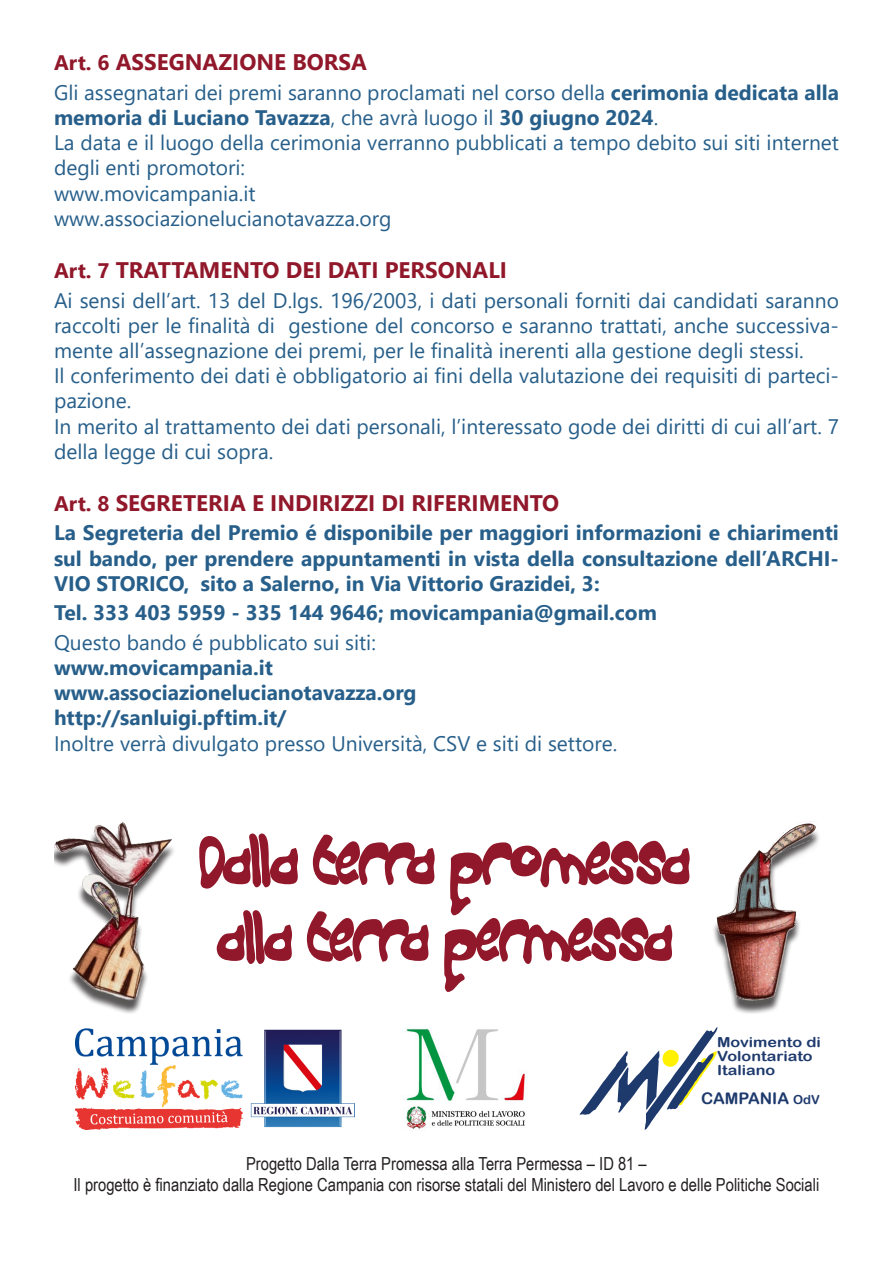
<style>
.page{position:relative;width:893px;height:1263px;background:#fff}
.page>*{position:absolute;margin:0;border:0;box-sizing:border-box;transform-origin:0 0}
.t1{font:700 22.5px "Segoe UI";color:#91182a}
.t2{font:21px/25.2px "Segoe UI";color:#275f8a}
.t3{font:700 21px/25.2px "Segoe UI";color:#275f8a;text-align:justify}
.t4{font:18px "Arial Narrow";color:#231f20}
.t5{font:16.05px "Arial Rounded MT Bold";color:#1e3a6d}
.t6{font:13.8px/14.1px "Arial Rounded MT Bold";color:#1e3a6d;scale:1.16 1}
.s1{font-size:21px}
.s2{font-weight:700}
.s3{font-size:12.45px}
</style>
<div class="page">
<svg style="left:54px;top:821px;width:765px;height:193px"></svg>
<img style="left:76px;top:1028px;width:278px;height:101px">
<img style="left:404px;top:1028px;width:121px;height:103px">
<svg style="left:580px;top:1027px;width:138px;height:103px"></svg>
<p class="t1" style="left:54px;top:41px;width:314px"><span class="s1">Art. 6</span> ASSEGNAZIONE BORSA</p>
<p class="t2" style="left:54px;top:78px;width:786px">Gli assegnatari dei premi saranno proclamati nel corso della <span class="s2">cerimonia dedicata alla memoria di Luciano Tavazza</span>, che avrà luogo il <span class="s2">30 giugno 2024</span>.</p>
<p class="t2" style="left:54px;top:128px;width:786px">La data e il luogo della cerimonia verranno pubblicati a tempo debito sui siti internet degli enti promotori:</p>
<p class="t2" style="left:54px;top:179px;width:203px">www.movicampania.it</p>
<p class="t2" style="left:54px;top:204px;width:339px">www.associazionelucianotavazza.org</p>
<p class="t1" style="left:54px;top:249px;width:455px"><span class="s1">Art. 7</span> TRATTAMENTO DEI DATI PERSONALI</p>
<p class="t2" style="left:54px;top:286px;width:786px;text-align:justify">Ai sensi dell’art. 13 del D.lgs. 196/2003, i dati personali forniti dai candidati saranno raccolti per le finalità di gestione del concorso e saranno trattati, anche successiva&shy;mente all’assegnazione dei premi, per le finalità inerenti alla gestione degli stessi.</p>
<p class="t2" style="left:54px;top:361px;width:786px">Il conferimento dei dati è obbligatorio ai fini della valutazione dei requisiti di parteci&shy;pazione.</p>
<p class="t2" style="left:54px;top:412px;width:786px">In merito al trattamento dei dati personali, l’interessato gode dei diritti di cui all’art. 7 della legge di cui sopra.</p>
<p class="t1" style="left:54px;top:482px;width:507px"><span class="s1">Art. 8</span> SEGRETERIA E INDIRIZZI DI RIFERIMENTO</p>
<p class="t3" style="left:54px;top:519px;width:786px">La Segreteria del Premio é disponibile per maggiori informazioni e chiarimenti sul bando, per prendere appuntamenti in vista della consultazione dell’ARCHI-VIO STORICO, sito a Salerno, in Via Vittorio Grazidei, 3:</p>
<p class="t3" style="left:54px;top:598px;width:605px">Tel. 333 403 5959 - 335 144 9646; movicampania@gmail.com</p>
<p class="t2" style="left:54px;top:628px;width:323px">Questo bando é pubblicato sui siti:</p>
<p class="t3" style="left:54px;top:653px;width:221px">www.movicampania.it</p>
<p class="t3" style="left:54px;top:678px;width:364px">www.associazionelucianotavazza.org</p>
<p class="t3" style="left:54px;top:704px;width:234px">http://sanluigi.pftim.it/</p>
<p class="t2" style="left:54px;top:729px;width:565px">Inoltre verrà divulgato presso Università, CSV e siti di settore.</p>
<p class="t6" style="left:717px;top:1034px;width:91px">Movimento di<br>Volontariato<br>Italiano</p>
<p class="t5" style="left:701px;top:1089px;width:120px">CAMPANIA <span class="s3">OdV</span></p>
<p class="t4" style="left:246px;top:1150px;width:402px">Progetto Dalla Terra Promessa alla Terra Permessa – ID 81 –</p>
<p class="t4" style="left:74px;top:1172px;width:747px">Il progetto è finanziato dalla Regione Campania con risorse statali del Ministero del Lavoro e delle Politiche Sociali</p>
</div>
